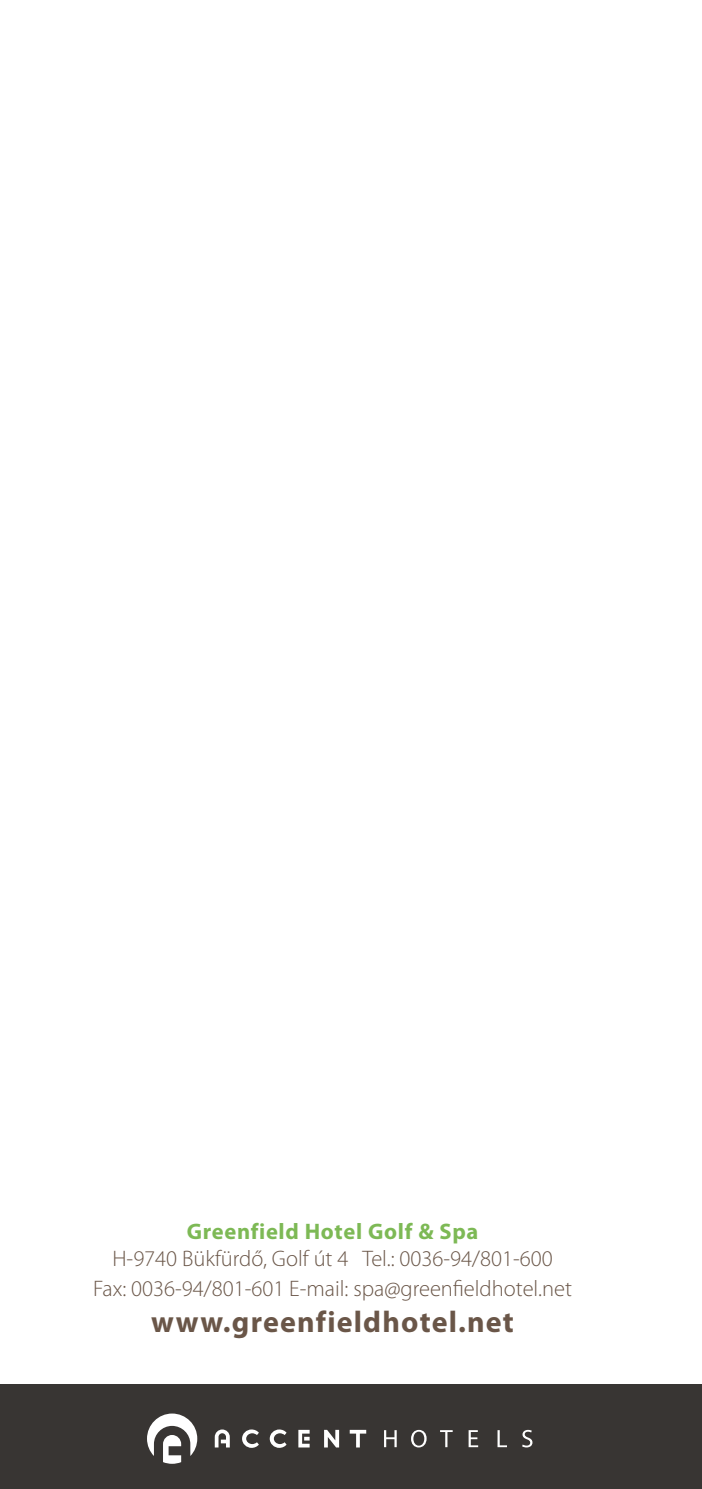
<style>
.page{position:relative;width:702px;height:1489px;background:#fff}
.page>*{position:absolute;margin:0;border:0;box-sizing:border-box;transform-origin:0 0}
.t1{font:700 30px "Myriad Pro";letter-spacing:.04em;color:#6a5648}
.t2{font:300 22.5px/30px "Myriad Pro";color:#6a5648;text-align:center}
.t3{font:700 22.5px "Myriad Pro";letter-spacing:.03em;color:#7db955}
</style>
<div class="page">
<div style="left:0;top:1383px;width:702px;height:105px;background:#383533"></div>
<svg style="left:147px;top:1413px;width:50px;height:50px"></svg>
<svg style="left:242px;top:1429px;width:17px;height:18px"></svg>
<svg style="left:270px;top:1429px;width:16px;height:18px"></svg>
<svg style="left:324px;top:1429px;width:15px;height:18px"></svg>
<svg style="left:350px;top:1429px;width:16px;height:18px"></svg>
<svg style="left:215px;top:1429px;width:15px;height:18px"></svg>
<svg style="left:298px;top:1429px;width:11px;height:18px"></svg>
<svg style="left:384px;top:1430px;width:12px;height:16px"></svg>
<svg style="left:411px;top:1429px;width:15px;height:18px"></svg>
<svg style="left:440px;top:1430px;width:12px;height:16px"></svg>
<svg style="left:468px;top:1430px;width:10px;height:16px"></svg>
<svg style="left:497px;top:1430px;width:10px;height:16px"></svg>
<svg style="left:522px;top:1429px;width:10px;height:18px"></svg>
<p class="t3" style="left:187px;top:1216px;width:293px">Greenfield Hotel Golf &amp; Spa</p>
<p class="t2" style="left:93px;top:1243px;width:480px">H-9740 Bükfürdő, Golf út 4 Tel.: 0036-94/801-600<br>Fax: 0036-94/801-601 E-mail: spa@greenfieldhotel.net</p>
<h1 class="t1" style="left:151px;top:1302px;width:364px">www.greenfieldhotel.net</h1>
</div>
